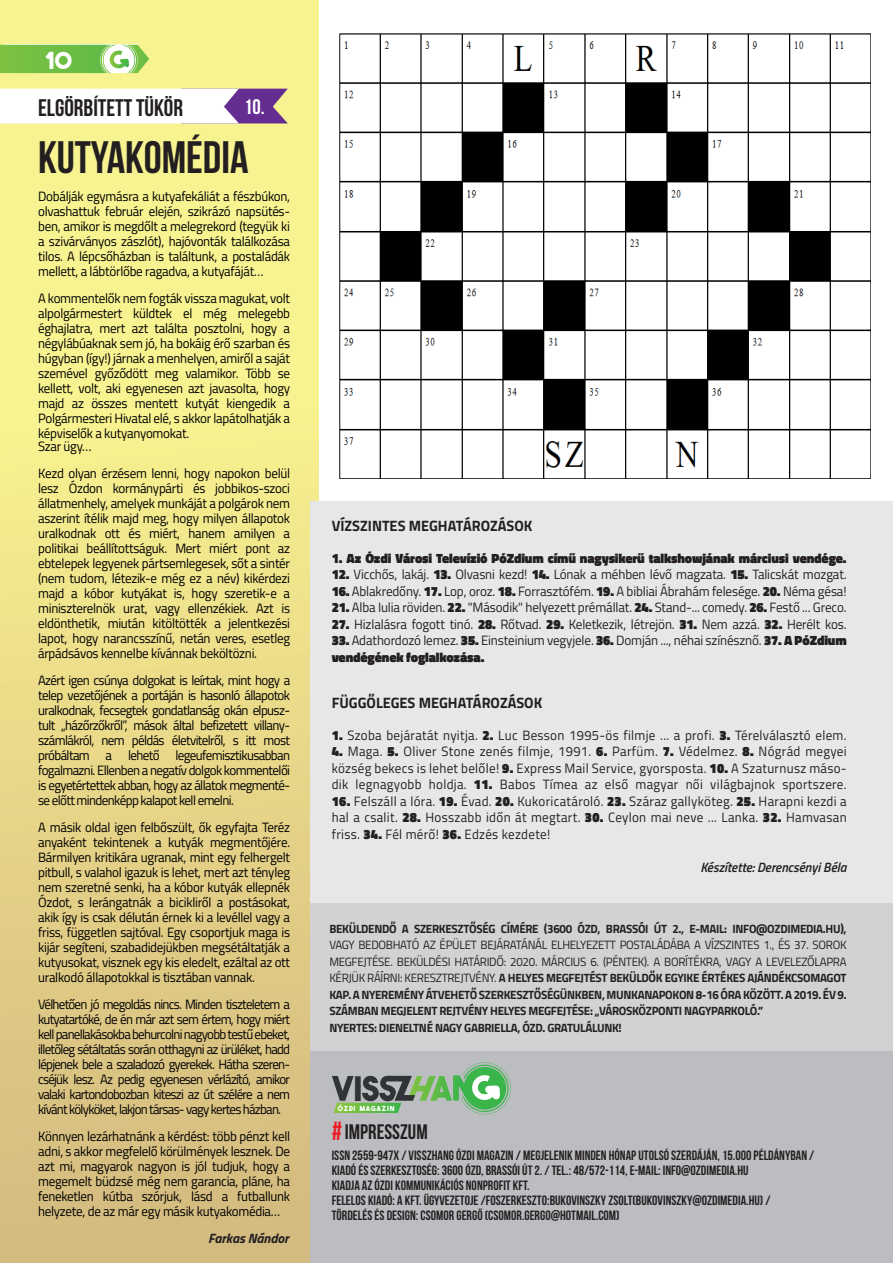
<style>
.page{position:relative;width:893px;height:1263px;background:#fff}
.page>*{position:absolute;margin:0;border:0;box-sizing:border-box;transform-origin:0 0}
.t1{font:700 45.45px "Bebas Neue";color:#231f20}
.t2{font:33.6px "The Bold Font";color:#303437}
.t3{font:700 24px "Bebas Neue";color:#231f20}
.t4{font:23.4px "The Bold Font";color:#fff}
.t5{font:700 21px "Bebas Neue";color:#231f20}
.t6{font:700 21px "Bebas Neue";color:#fff}
.t7{font:700 15px "Titillium Web";color:#231f20}
.t8{font:13.5px/15px "Titillium Web";letter-spacing:-.02em;color:#000001;text-align:justify}
.t9{font:13.5px/16.5px "Titillium Web";letter-spacing:-.01em;color:#231f20;text-align:justify}
.t10{font:700 13.5px/15px "Bebas Neue";color:#231f20}
.t11{font:13.5px "Titillium Web";letter-spacing:.025em;color:#231f20}
.t12{font:900 13.5px "Titillium Web";letter-spacing:-.01em;color:#231f20}
.t13{font:italic 600 13.5px "Titillium Web";color:#231f20}
.t14{font:italic 700 13.5px "Titillium Web";letter-spacing:-.005em;color:#231f20}
.t15{font:700 12px/16.5px "Titillium Web";letter-spacing:-.025em;color:#231f20}
.t16{font:7.05px "The Bold Font";letter-spacing:.105em;color:#fff}
.s1{font-weight:900}
.s2{font-weight:400}
.s3{font-size:26.25px;color:#ee1d23}
</style>
<div class="page">
<div style="left:0;top:0;width:318px;height:1263px;background:linear-gradient(to bottom,#ffff95,#d6bc80)"></div>
<svg style="left:0;top:89px;width:288px;height:34px"></svg>
<div style="left:310px;top:1051px;width:583px;height:212px;background:#bcbdc0"></div>
<div style="left:310px;top:903px;width:583px;height:148px;background:#d1d2d4"></div>
<div style="left:310px;top:502px;width:583px;height:401px;background:#e6e7e9"></div>
<svg style="left:332px;top:1062px;width:179px;height:52px"></svg>
<svg style="left:0;top:45px;width:149px;height:28px;background:#8ac962"></svg>
<img style="left:339px;top:33px;width:531px;height:445px">
<h3 class="t4" style="left:45px;top:45px;width:29px">10</h3>
<h3 class="t3" style="left:38px;top:95px;width:146px">ELGÖRBÍTETT TÜKÖR</h3>
<h1 class="t1" style="left:38px;top:133px;width:212px">KUTYAKOMÉDIA</h1>
<p class="t8" style="left:38px;top:188px;width:254px">Dobálják egymásra a kutyafekáliát a fészbúkon, olvashattuk február elején, szikrázó napsütés&shy;ben, amikor is megdőlt a melegrekord (tegyük ki a szivárványos zászlót), hajóvonták találkozása tilos. A lépcsőházban is találtunk, a postaládák mellett, a lábtörlőbe ragadva, a kutyafáját…</p>
<p class="t8" style="left:38px;top:290px;width:254px">A kommentelők nem fogták vissza magukat, volt alpolgármestert küldtek el még melegebb éghajlatra, mert azt találta posztolni, hogy a négylábúaknak sem jó, ha bokáig érő szarban és húgyban (így!) járnak a menhelyen, amiről a saját szemével győződött meg valamikor. Több se kellett, volt, aki egyenesen azt javasolta, hogy majd az összes mentett kutyát kiengedik a Polgármesteri Hivatal elé, s akkor lapátolhatják a képviselők a kutyanyomokat.</p>
<p class="t8" style="left:38px;top:432px;width:254px;line-height:27px">Szar ügy…<br>Kezd olyan érzésem lenni, hogy napokon belül</p>
<p class="t8" style="left:38px;top:480px;width:254px">lesz Ózdon kormánypárti és jobbikos-szoci állatmenhely, amelyek munkáját a polgárok nem aszerint ítélik majd meg, hogy milyen állapotok uralkodnak ott és miért, hanem amilyen a politikai beállítottságuk. Mert miért pont az ebtelepek legyenek pártsemlegesek, sőt a sintér (nem tudom, létezik-e még ez a név) kikérdezi majd a kóbor kutyákat is, hogy szeretik-e a miniszterelnök urat, vagy ellenzékiek. Azt is eldönthetik, miután kitöltötték a jelentkezési lapot, hogy narancsszínű, netán veres, esetleg árpádsávos kennelbe kívánnak beköltözni.</p>
<p class="t8" style="left:38px;top:672px;width:254px">Azért igen csúnya dolgokat is leírtak, mint hogy a telep vezetőjének a portáján is hasonló állapotok uralkodnak, fecsegtek gondatlanság okán elpusz&shy;tult „házőrzőkről”, mások által befizetett villany&shy;számlákról, nem példás életvitelről, s itt most próbáltam a lehető legeufemisztikusabban fogalmazni. Ellenben a negatív dolgok kommentelői is egyetértettek abban, hogy az állatok megmenté&shy;se előtt mindenképp kalapot kell emelni.</p>
<p class="t8" style="left:38px;top:819px;width:254px">A másik oldal igen felbőszült, ők egyfajta Teréz anyaként tekintenek a kutyák megmentőjére.<br>Bármilyen kritikára ugranak, mint egy felhergelt pitbull, s valahol igazuk is lehet, mert azt tényleg nem szeretné senki, ha a kóbor kutyák ellepnék Ózdot, s lerángatnák a bicikliről a postásokat, akik így is csak délután érnek ki a levéllel vagy a friss, független sajtóval. Egy csoportjuk maga is kijár segíteni, szabadidejükben megsétáltatják a kutyusokat, visznek egy kis eledelt, ezáltal az ott uralkodó állapotokkal is tisztában vannak.</p>
<p class="t8" style="left:38px;top:996px;width:254px">Vélhetően jó megoldás nincs. Minden tiszteletem a kutyatartóké, de én már azt sem értem, hogy miért kell panellakásokba behurcolni nagyobb testű ebeket, illetőleg sétáltatás során otthagyni az ürüléket, hadd lépjenek bele a szaladozó gyerekek. Hátha szeren&shy;cséjük lesz. Az pedig egyenesen vérlázító, amikor valaki kartondobozban kiteszi az út szélére a nem kívánt kölyköket, lakjon társas- vagy kertes házban.</p>
<p class="t8" style="left:38px;top:1128px;width:254px">Könnyen lezárhatnánk a kérdést: több pénzt kell adni, s akkor megfelelő körülmények lesznek. De azt mi, magyarok nagyon is jól tudjuk, hogy a megemelt büdzsé még nem garancia, pláne, ha feneketlen kútba szórjuk, lásd a futballunk helyzete, de az már egy másik kutyakomédia…</p>
<p class="t14" style="left:208px;top:1227px;width:82px">Farkas Nándor</p>
<h3 class="t6" style="left:244px;top:95px;width:22px">10.</h3>
<p class="t7" style="left:332px;top:515px;width:202px">VÍZSZINTES MEGHATÁROZÁSOK</p>
<p class="t12" style="left:332px;top:548px;width:516px">1. Az Ózdi Városi Televízió PóZdium című nagysikerű talkshowjának márciusi vendége.</p>
<p class="t9" style="left:332px;top:566px;width:516px"><span class="s1">12.</span> Vicchős, lakáj. <span class="s1">13.</span> Olvasni kezd! <span class="s1">14.</span> Lónak a méhben lévő magzata. <span class="s1">15.</span> Talicskát mozgat.</p>
<p class="t9" style="left:332px;top:582px;width:516px"><span class="s1">16.</span> Ablakredőny. <span class="s1">17.</span> Lop, oroz. <span class="s1">18.</span> Forrasztófém. <span class="s1">19.</span> A bibliai Ábrahám felesége. <span class="s1">20.</span> Néma gésa!</p>
<p class="t9" style="left:332px;top:599px;width:516px"><span class="s1">21.</span> Alba Iulia röviden. <span class="s1">22.</span> "Második" helyezett prémállat. <span class="s1">24.</span> Stand-... comedy. <span class="s1">26.</span> Festő ... Greco.</p>
<p class="t9" style="left:332px;top:615px;width:516px"><span class="s1">27.</span> Hizlalásra fogott tinó. <span class="s1">28.</span> Rőtvad. <span class="s1">29.</span> Keletkezik, létrejön. <span class="s1">31.</span> Nem azzá. <span class="s1">32.</span> Herélt kos.</p>
<p class="t9" style="left:332px;top:632px;width:516px"><span class="s1">33.</span> Adathordozó lemez. <span class="s1">35.</span> Einsteinium vegyjele. <span class="s1">36.</span> Domján ..., néhai színésznő. <span class="s1">37. A PóZdium vendégének foglalkozása.</span></p>
<p class="t7" style="left:332px;top:692px;width:212px">FÜGGŐLEGES MEGHATÁROZÁSOK</p>
<p class="t11" style="left:332px;top:725px;width:516px"><span class="s1">1.</span> Szoba bejáratát nyitja. <span class="s1">2.</span> Luc Besson 1995-ös filmje ... a profi. <span class="s1">3.</span> Térelválasztó elem.</p>
<p class="t9" style="left:332px;top:743px;width:516px"><span class="s1">4.</span> Maga. <span class="s1">5.</span> Oliver Stone zenés filmje, 1991. <span class="s1">6.</span> Parfüm. <span class="s1">7.</span> Védelmez. <span class="s1">8.</span> Nógrád megyei község bekecs is lehet belőle! <span class="s1">9.</span> Express Mail Service, gyorsposta. <span class="s1">10.</span> A Szaturnusz máso&shy;dik legnagyobb holdja. <span class="s1">11.</span> Babos Tímea az első magyar női világbajnok sportszere.</p>
<p class="t9" style="left:332px;top:792px;width:516px"><span class="s1">16.</span> Felszáll a lóra. <span class="s1">19.</span> Évad. <span class="s1">20.</span> Kukoricatároló. <span class="s1">23.</span> Száraz gallyköteg. <span class="s1">25.</span> Harapni kezdi a hal a csalit. <span class="s1">28.</span> Hosszabb időn át megtart. <span class="s1">30.</span> Ceylon mai neve ... Lanka. <span class="s1">32.</span> Hamvasan friss. <span class="s1">34.</span> Fél mérő! <span class="s1">36.</span> Edzés kezdete!</p>
<p class="t13" style="left:700px;top:857px;width:148px">Készítette: Derencsényi Béla</p>
<p class="t15" style="left:329px;top:920px;width:519px">BEKÜLDENDŐ A SZERKESZTŐSÉG CÍMÉRE (3600 ÓZD, BRASSÓI ÚT 2., E-MAIL: INFO@OZDIMEDIA.HU),</p>
<p class="t15" style="left:329px;top:936px;width:519px"><span class="s2">VAGY BEDOBHATÓ AZ ÉPÜLET BEJÁRATÁNÁL ELHELYEZETT POSTALÁDÁBA A VÍZSZINTES 1., ÉS 37. SOROK MEGFEJTÉSE. BEKÜLDÉSI HATÁRIDŐ: 2020. MÁRCIUS 6. (PÉNTEK). A BORÍTÉKRA, VAGY A LEVELEZŐLAPRA KÉRJÜK RÁÍRNI: KERESZTREJTVÉNY.</span> A HELYES MEGFEJTÉST BEKÜLDŐK EGYIKE ÉRTÉKES AJÁNDÉKCSOMAGOT KAP. A NYEREMÉNY ÁTVEHETŐ SZERKESZTŐSÉGÜNKBEN, MUNKANAPOKON 8-16 ÓRA KÖZÖTT. A 2019. ÉV 9.<br>SZÁMBAN MEGJELENT REJTVÉNY HELYES MEGFEJTÉSE: „VÁROSKÖZPONTI NAGYPARKOLÓ.”<br>NYERTES: DIENELTNÉ NAGY GABRIELLA, ÓZD. GRATULÁLUNK!</p>
<h2 class="t2" style="left:353px;top:1067px;width:11px">i</h2>
<p class="t16" style="left:338px;top:1104px;width:58px">ÓZDI MAGAZIN</p>
<h3 class="t5" style="left:332px;top:1120px;width:98px"><span class="s3">#</span> IMPRESSZUM</h3>
<p class="t10" style="left:332px;top:1148px;width:484px">ISSN 2559-947X / VISSZHANG ÓZDI MAGAZIN / MEGJELENIK MINDEN HÓNAP UTOLSÓ SZERDÁJÁN, 15.000 PÉLDÁNYBAN / KIADÓ ÉS SZERKESZTOSÉG: 3600 ÓZD, BRASSÓI ÚT 2. / TEL.: 48/572-114, E-MAIL: INFO@OZDIMEDIA.HU<br>KIADJA AZ ÓZDI KOMMUNIKÁCIÓS NONPROFIT KFT.<br>FELELOS KIADÓ: A KFT. ÜGYVEZETOJE /FOSZERKESZTO:BUKOVINSZKY ZSOLT(BUKOVINSZKY@OZDIMEDIA.HU) / TÖRDELÉS ÉS DESIGN: CSOMOR GERGŐ (CSOMOR.GERGO@HOTMAIL.COM)</p>
</div>
